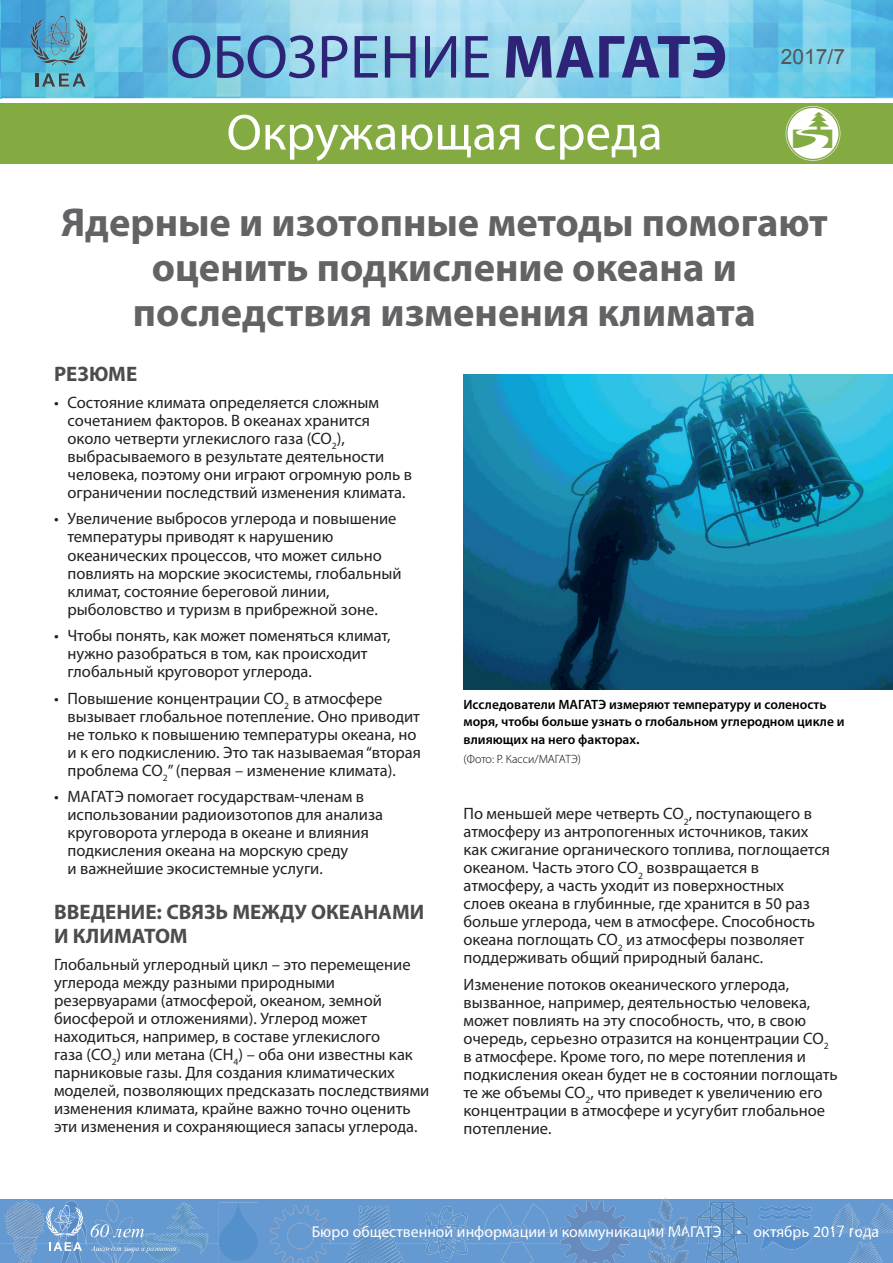
<style>
.page{position:relative;width:893px;height:1263px;background:#fff}
.page>*{position:absolute;margin:0;border:0;box-sizing:border-box;transform-origin:0 0}
.t1{font:61.5px "Myriad Pro";color:#2d2377}
.t2{font:51px "Myriad Pro";color:#fff}
.t3{font:700 40.5px/45px "Myriad Pro";color:#636366;text-align:center}
.t4{font:700 21px/24px "Myriad Pro";color:#4b4c4d}
.t5{font:21px "Arial";color:#545557}
.t6{font:16.5px/18px "Myriad Pro";color:#231f20}
.t7{font:15.75px "Myriad Pro";color:#fff}
.t8{font:600 13.5px/16.5px "Myriad Pro";color:#000001}
.t9{font:300 12px "Myriad Pro";color:#000001}
.s1{font-weight:700}
.s2{font-size:15px}
.s3{font-size:18px}
</style>
<div class="page">
<img style="left:0;top:0;width:893px;height:98px">
<svg style="left:812px;top:1202px;width:81px;height:61px;background:#699bd1"></svg>
<svg style="left:848px;top:1241px;width:35px;height:22px"></svg>
<div style="left:0;top:103px;width:893px;height:60px;background:#83ab42"></div>
<img style="left:463px;top:375px;width:430px;height:315px">
<svg style="left:30px;top:19px;width:20px;height:41px"></svg>
<svg style="left:68px;top:19px;width:19px;height:41px"></svg>
<img style="left:41px;top:59px;width:36px;height:7px">
<img style="left:43px;top:16px;width:32px;height:39px">
<svg style="left:36px;top:73px;width:2px;height:14px"></svg>
<img style="left:42px;top:73px;width:13px;height:14px">
<img style="left:59px;top:73px;width:10px;height:14px">
<img style="left:72px;top:73px;width:14px;height:14px">
<img style="left:659px;top:1198px;width:12px;height:2px">
<img style="left:871px;top:1203px;width:19px;height:30px">
<img style="left:0;top:1199px;width:32px;height:1px">
<img style="left:832px;top:1203px;width:20px;height:30px">
<svg style="left:0;top:1200px;width:812px;height:63px;background:#699acf"></svg>
<svg style="left:785px;top:106px;width:55px;height:55px"></svg>
<h1 class="t1" style="left:170px;top:19px;width:558px">ОБОЗРЕНИЕ <span class="s1">МАГАТЭ</span></h1>
<h2 class="t2" style="left:227px;top:101px;width:438px">Окружающая среда</h2>
<p class="t5" style="left:781px;top:43px;width:66px">2017/7</p>
<h3 class="t3" style="left:61px;top:199px;width:768px">Ядерные и изотопные методы помогают оценить подкисление океана и последствия изменения климата</h3>
<p class="t4" style="left:54px;top:362px;width:85px">РЕЗЮМЕ</p>
<p class="t6" style="left:67px;top:393px;width:346px;text-indent:-13px">• Состояние климата определяется сложным сочетанием факторов. В океанах хранится около четверти углекислого газа (CO<sub>2</sub>), выбрасываемого в результате деятельности человека, поэтому они играют огромную роль в ограничении последствий изменения климата.</p>
<p class="t6" style="left:67px;top:510px;width:335px;text-indent:-13px">• Увеличение выбросов углерода и повышение температуры приводят к нарушению океанических процессов, что может сильно повлиять на морские экосистемы, глобальный климат, состояние береговой линии, рыболовство и туризм в прибрежной зоне.</p>
<p class="t6" style="left:67px;top:626px;width:325px;text-indent:-13px">• Чтобы понять, как может поменяться климат, нужно разобраться в том, как происходит глобальный круговорот углерода.</p>
<p class="t6" style="left:67px;top:689px;width:355px;text-indent:-13px">• Повышение концентрации CO<sub>2</sub> в атмосфере вызывает глобальное потепление. Оно приводит не только к повышению температуры океана, но и к его подкислению. Это так называемая “вторая проблема CO<sub>2</sub>” (первая – изменение климата).</p>
<p class="t6" style="left:67px;top:787px;width:317px;text-indent:-13px">• МАГАТЭ помогает государствам-членам в использовании радиоизотопов для анализа круговорота углерода в океане и влияния подкисления океана на морскую среду<br>и важнейшие экосистемные услуги.</p>
<p class="t4" style="left:54px;top:899px;width:372px">ВВЕДЕНИЕ: СВЯЗЬ МЕЖДУ ОКЕАНАМИ<br>И КЛИМАТОМ</p>
<p class="t6" style="left:54px;top:955px;width:377px">Глобальный углеродный цикл – это перемещение углерода между разными природными резервуарами (атмосферой, океаном, земной биосферой и отложениями). Углерод может находиться, например, в составе углекислого<br>газа (CO<sub>2</sub>) или метана (CH<sub>4</sub>) – оба они известны как парниковые газы. Для создания климатических моделей, позволяющих предсказать последствиями изменения климата, крайне важно точно оценить эти изменения и сохраняющиеся запасы углерода.</p>
<p class="t8" style="left:463px;top:696px;width:383px">Исследователи МАГАТЭ измеряют температуру и соленость моря, чтобы больше узнать о глобальном углеродном цикле и</p>
<p class="t8" style="left:463px;top:730px;width:178px">влияющих на него факторах<span class="s2">.</span></p>
<p class="t9" style="left:463px;top:752px;width:119px">(Фото: Р. Касси/МАГАТЭ)</p>
<p class="t6" style="left:463px;top:804px;width:368px">По меньшей мере четверть CO<sub>2</sub>, поступающего в атмосферу из антропогенных источников, таких как сжигание органического топлива, поглощается океаном. Часть этого CO<sub>2</sub> возвращается в атмосферу, а часть уходит из поверхностных<br>слоев океана в глубинные, где хранится в 50 раз больше углерода, чем в атмосфере. Способность океана поглощать CO<sub>2</sub> из атмосферы позволяет поддерживать общий природный баланс.</p>
<p class="t6" style="left:463px;top:975px;width:376px">Изменение потоков океанического углерода, вызванное, например, деятельностью человека, может повлиять на эту способность, что, в свою очередь, серьезно отразится на концентрации CO<sub>2 </sub>в атмосфере. Кроме того, по мере потепления и подкисления океан будет не в состоянии поглощать те же объемы СО<sub>2</sub>, что приведет к увеличению его концентрации в атмосфере и усугубит глобальное потепление.</p>
<p class="t7" style="left:312px;top:1221px;width:569px">Бюро общественной информации и коммуникации МАГАТЭ <span class="s3">•</span> октябрь 2017 года</p>
</div>
